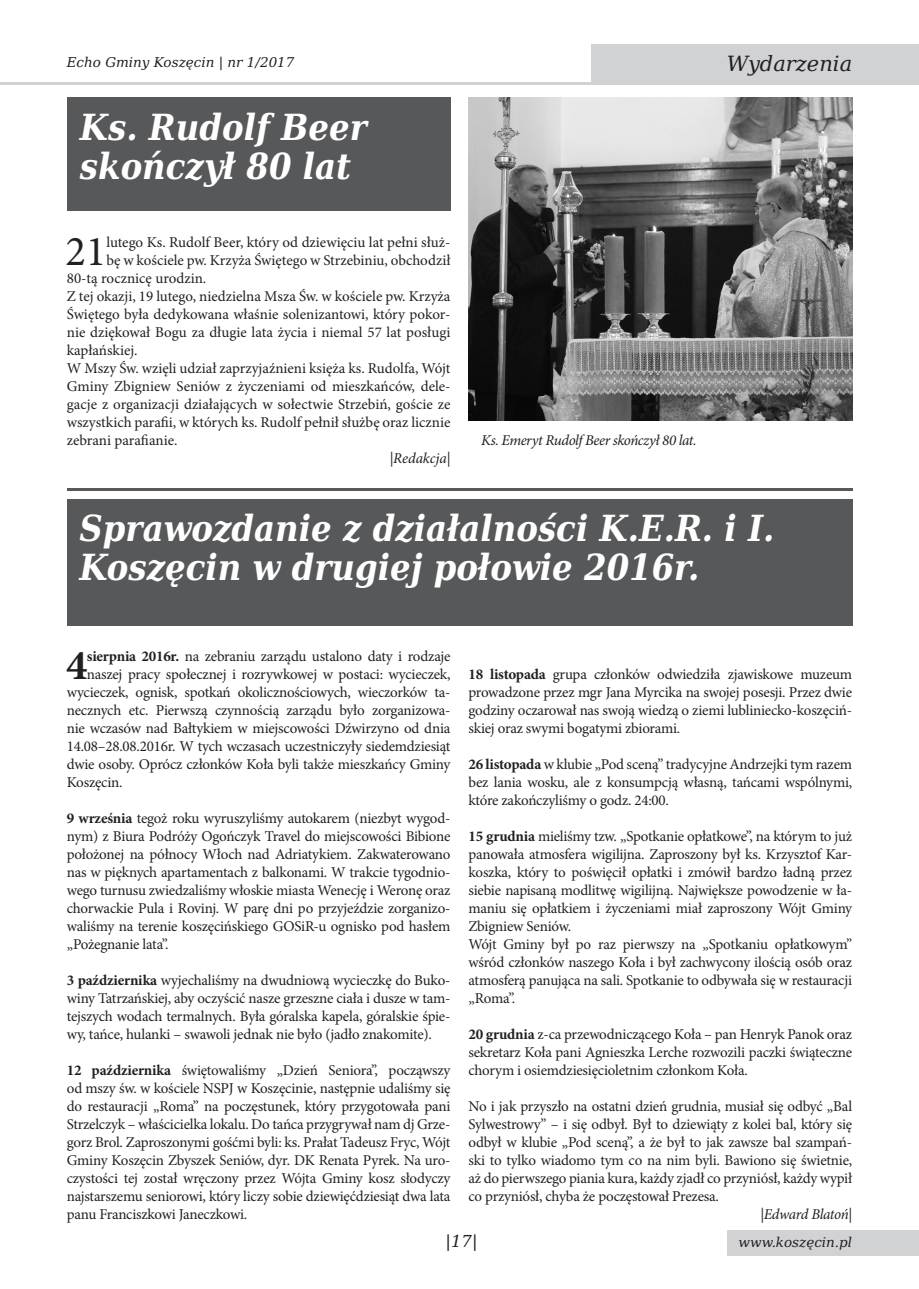
<style>
.page{position:relative;width:919px;height:1289px;background:#fff}
.page>*{position:absolute;margin:0;border:0;box-sizing:border-box;transform-origin:0 0}
.t1{font:42.75px "Minion Pro";color:#231f20}
.t2{font:700 42.75px "Minion Pro";color:#231f20}
.t3{font:italic 700 36px/39px "DejaVu Serif Condensed";color:#fff}
.t4{font:italic 21px "DejaVu Serif";color:#231f20}
.t5{font:italic 16.5px "DejaVu Serif";color:#231f20}
.t6{font:15px/18px "Minion Pro";letter-spacing:-.015em;color:#231f20;text-align:justify}
.t7{font:italic 15px "Minion Pro";letter-spacing:-.025em;color:#231f20}
.t8{font:italic 15px "Minion Pro";letter-spacing:-.005em;color:#231f20}
.t9{font:italic 13.5px "DejaVu Serif";color:#231f20}
.s1{font-weight:700}
</style>
<div class="page">
<div style="left:591px;top:44px;width:327px;height:41px;background:#d1d2d4"></div>
<div style="left:727px;top:1229px;width:191px;height:26px;background:#d1d2d4"></div>
<hr style="left:13px;top:82px;width:640px;height:3px;background:#d1d2d4">
<svg style="left:0;top:82px;width:13px;height:3px"></svg>
<img style="left:468px;top:98px;width:384px;height:322px">
<div style="left:67px;top:98px;width:383px;height:113px;background:#57585a"></div>
<hr style="left:67px;top:488px;width:785px;height:3px;background:#57585a">
<div style="left:67px;top:499px;width:785px;height:126px;background:#57585a"></div>
<p class="t9" style="left:67px;top:52px;width:229px">Echo Gminy Koszęcin | nr 1/2017</p>
<h2 class="t3" style="left:80px;top:107px;width:288px">Ks. Rudolf Beer skończył 80 lat</h2>
<h1 class="t1" style="left:65px;top:222px;width:42px">21</h1>
<p class="t6" style="left:106px;top:233px;width:345px">lutego Ks. Rudolf Beer, który od dziewięciu lat pełni służ-</p>
<p class="t6" style="left:106px;top:251px;width:345px">bę w kościele pw. Krzyża Świętego w Strzebiniu, obchodził</p>
<p class="t6" style="left:67px;top:269px;width:141px">80-tą rocznicę urodzin.</p>
<p class="t6" style="left:67px;top:287px;width:385px">Z tej okazji, 19 lutego, niedzielna Msza Św. w kościele pw. Krzyża</p>
<p class="t6" style="left:67px;top:305px;width:385px">Świętego była dedykowana właśnie solenizantowi, który pokor-</p>
<p class="t6" style="left:67px;top:323px;width:385px">nie dziękował Bogu za długie lata życia i niemal 57 lat posługi</p>
<p class="t6" style="left:67px;top:341px;width:72px">kapłańskiej.</p>
<p class="t6" style="left:67px;top:359px;width:385px">W Mszy Św. wzięli udział zaprzyjaźnieni księża ks. Rudolfa, Wójt</p>
<p class="t6" style="left:67px;top:377px;width:385px">Gminy Zbigniew Seniów z życzeniami od mieszkańców, dele-</p>
<p class="t6" style="left:67px;top:395px;width:385px">gacje z organizacji działających w sołectwie Strzebiń, goście ze</p>
<p class="t6" style="left:67px;top:413px;width:385px">wszystkich parafii, w których ks. Rudolf pełnił służbę oraz licznie</p>
<p class="t6" style="left:67px;top:431px;width:112px">zebrani parafianie.</p>
<p class="t8" style="left:389px;top:448px;width:62px">|Redakcja|</p>
<p class="t7" style="left:481px;top:430px;width:217px">Ks. Emeryt Rudolf Beer skończył 80 lat.</p>
<h3 class="t4" style="left:726px;top:48px;width:127px">Wydarzenia</h3>
<h2 class="t3" style="left:80px;top:508px;width:696px">Sprawozdanie z działalności K.E.R. i I.<br>Koszęcin w drugiej połowie 2016r.</h2>
<h1 class="t2" style="left:66px;top:635px;width:23px">4</h1>
<p class="t6" style="left:87px;top:647px;width:365px"><span class="s1">sierpnia 2016r.</span> na zebraniu zarządu ustalono daty i rodzaje</p>
<p class="t6" style="left:87px;top:665px;width:365px">naszej pracy społecznej i rozrywkowej w postaci: wycieczek,</p>
<p class="t6" style="left:67px;top:683px;width:385px">wycieczek, ognisk, spotkań okolicznościowych, wieczorków ta-</p>
<p class="t6" style="left:67px;top:701px;width:385px">necznych etc. Pierwszą czynnością zarządu było zorganizowa-</p>
<p class="t6" style="left:67px;top:719px;width:385px">nie wczasów nad Bałtykiem w miejscowości Dźwirzyno od dnia</p>
<p class="t6" style="left:67px;top:737px;width:385px">14.08–28.08.2016r. W tych wczasach uczestniczyły siedemdziesiąt</p>
<p class="t6" style="left:67px;top:755px;width:385px">dwie osoby. Oprócz członków Koła byli także mieszkańcy Gminy</p>
<p class="t6" style="left:67px;top:773px;width:57px">Koszęcin.</p>
<p class="t6" style="left:67px;top:809px;width:385px"><span class="s1">9 września</span> tegoż roku wyruszyliśmy autokarem (niezbyt wygod&shy;nym) z Biura Podróży Ogończyk Travel do miejscowości Bibione położonej na północy Włoch nad Adriatykiem. Zakwaterowano nas w pięknych apartamentach z balkonami. W trakcie tygodnio&shy;wego turnusu zwiedzaliśmy włoskie miasta Wenecję i Weronę oraz chorwackie Pula i Rovinj. W parę dni po przyjeździe zorganizo&shy;waliśmy na terenie koszęcińskiego GOSiR-u ognisko pod hasłem „Pożegnanie lata”.</p>
<p class="t6" style="left:67px;top:971px;width:385px"><span class="s1">3 października</span> wyjechaliśmy na dwudniową wycieczkę do Buko&shy;winy Tatrzańskiej, aby oczyścić nasze grzeszne ciała i dusze w tam&shy;tejszych wodach termalnych. Była góralska kapela, góralskie śpie&shy;wy, tańce, hulanki – swawoli jednak nie było (jadło znakomite).</p>
<p class="t6" style="left:67px;top:1061px;width:385px"><span class="s1">12 października</span> świętowaliśmy „Dzień Seniora”, począwszy od mszy św. w kościele NSPJ w Koszęcinie, następnie udaliśmy się do restauracji „Roma” na poczęstunek, który przygotowała pani Strzelczyk – właścicielka lokalu. Do tańca przygrywał nam dj Grze&shy;gorz Brol. Zaproszonymi gośćmi byli: ks. Prałat Tadeusz Fryc, Wójt Gminy Koszęcin Zbyszek Seniów, dyr. DK Renata Pyrek. Na uro&shy;czystości tej został wręczony przez Wójta Gminy kosz słodyczy najstarszemu seniorowi, który liczy sobie dziewięćdziesiąt dwa lata panu Franciszkowi Janeczkowi.</p>
<p class="t6" style="left:468px;top:665px;width:385px"><span class="s1">18 listopada</span> grupa członków odwiedziła zjawiskowe muzeum prowadzone przez mgr Jana Myrcika na swojej posesji. Przez dwie godziny oczarował nas swoją wiedzą o ziemi lubliniecko-koszęciń&shy;skiej oraz swymi bogatymi zbiorami.</p>
<p class="t6" style="left:468px;top:755px;width:385px"><span class="s1">26 listopada</span> w klubie „Pod sceną” tradycyjne Andrzejki tym razem bez lania wosku, ale z konsumpcją własną, tańcami wspólnymi, które zakończyliśmy o godz. 24:00.</p>
<p class="t6" style="left:468px;top:827px;width:385px;text-align:left"><span class="s1">15 grudnia</span> mieliśmy tzw. „Spotkanie opłatkowe”, na którym to już panowała atmosfera wigilijna. Zaproszony był ks. Krzysztof Kar&shy;koszka, który to poświęcił opłatki i zmówił bardzo ładną przez siebie napisaną modlitwę wigilijną. Największe powodzenie w ła&shy;maniu się opłatkiem i życzeniami miał zaproszony Wójt Gminy Zbigniew Seniów.<br>Wójt Gminy był po raz pierwszy na „Spotkaniu opłatkowym” wśród członków naszego Koła i był zachwycony ilością osób oraz atmosferą panująca na sali. Spotkanie to odbywała się w restauracji „Roma”.</p>
<p class="t6" style="left:468px;top:1025px;width:385px"><span class="s1">20 grudnia</span> z-ca przewodniczącego Koła – pan Henryk Panok oraz sekretarz Koła pani Agnieszka Lerche rozwozili paczki świąteczne chorym i osiemdziesięcioletnim członkom Koła.</p>
<p class="t6" style="left:468px;top:1097px;width:385px">No i jak przyszło na ostatni dzień grudnia, musiał się odbyć „Bal Sylwestrowy” – i się odbył. Był to dziewiąty z kolei bal, który się odbył w klubie „Pod sceną”, a że był to jak zawsze bal szampań&shy;ski to tylko wiadomo tym co na nim byli. Bawiono się świetnie, aż do pierwszego piania kura, każdy zjadł co przyniósł, każdy wypił co przyniósł, chyba że poczęstował Prezesa.</p>
<p class="t7" style="left:760px;top:1204px;width:93px">|Edward Blatoń|</p>
<p class="t5" style="left:445px;top:1228px;width:34px">|17|</p>
<p class="t9" style="left:738px;top:1231px;width:115px">www.koszęcin.pl</p>
</div>
